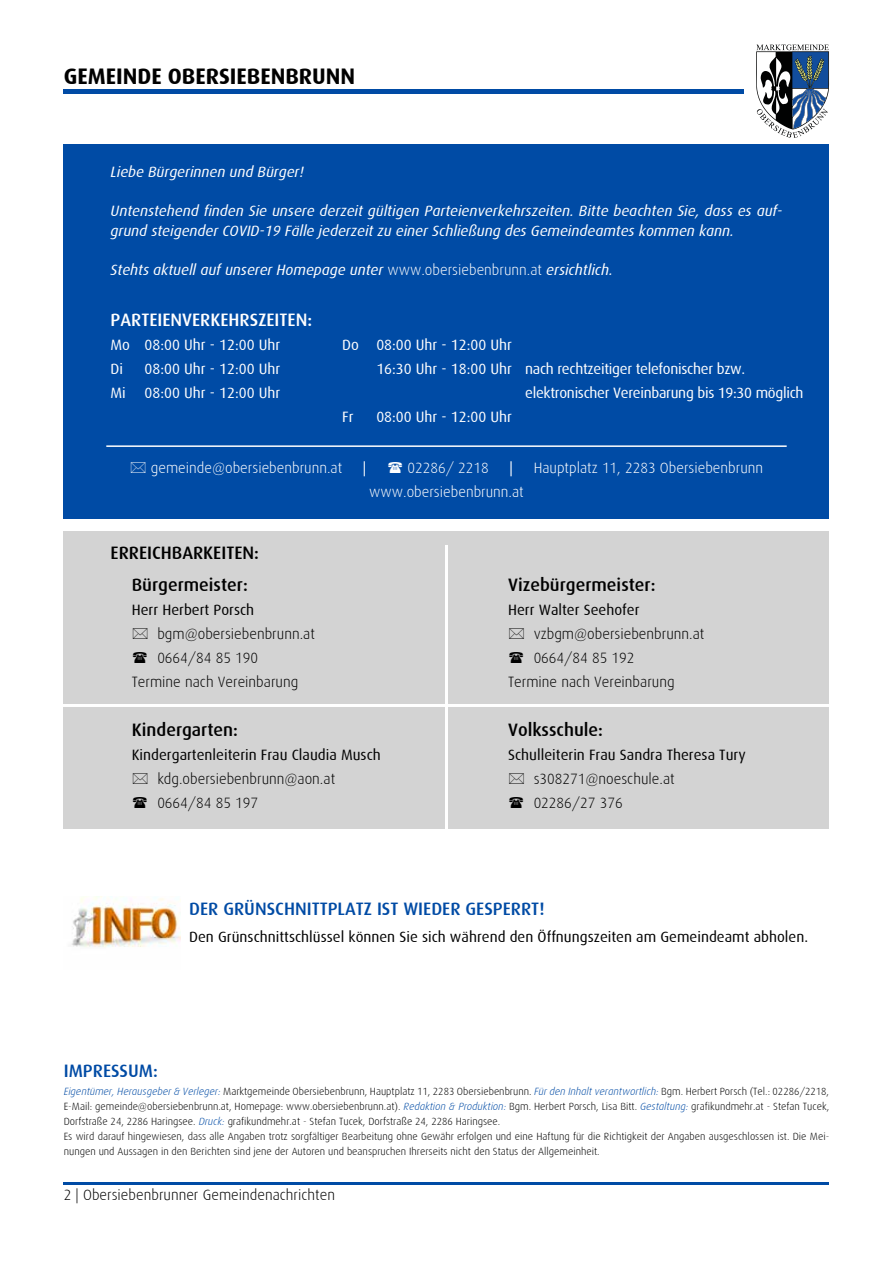
<style>
.page{position:relative;width:893px;height:1263px;background:#fff}
.page>*{position:absolute;margin:0;border:0;box-sizing:border-box;transform-origin:0 0}
.t1{font:700 22.5px "Dax";color:#000}
.t2{font:500 18px "Dax";color:#000}
.t3{font:500 18px "Dax";color:#004ba5}
.t4{font:500 18px "Dax";color:#fff}
.t5{font:italic 15px/19.5px "Dax";color:#fff}
.t6{font:300 15px/24px "Dax";color:#000}
.t7{font:15px "Dax";color:#000}
.t8{font:15px "Dax";letter-spacing:-.02em;color:#fff}
.t9{font:15px/24px "Dax";color:#fff}
.t10{font:300 15px "Dax";color:#fff}
.t11{font:300 10.5px/15px "Dax";color:#000}
.s1{font-weight:300;font-style:normal}
.s2{font-style:italic;color:#004ba5}
</style>
<div class="page">
<div style="left:64px;top:145px;width:765px;height:374px;background:#004ba5"></div>
<div style="left:64px;top:531px;width:765px;height:298px;background:#d3d3d3"></div>
<div style="left:64px;top:89px;width:680px;height:5px;background:#004ba5"></div>
<svg style="left:756px;top:45px;width:73px;height:93px"></svg>
<hr style="left:64px;top:1182px;width:765px;height:2px;background:#004ba5">
<hr style="left:106px;top:445px;width:681px;height:2px;background:#fff">
<hr style="left:445px;top:545px;width:3px;height:300px;background:#fff">
<hr style="left:56px;top:704px;width:798px;height:3px;background:#fff">
<img style="left:71px;top:896px;width:110px;height:52px">
<h1 class="t1" style="left:64px;top:64px;width:293px">GEMEINDE OBERSIEBENBRUNN</h1>
<h3 class="t5" style="left:111px;top:163px;width:195px">Liebe Bürgerinnen und Bürger!</h3>
<h3 class="t5" style="left:111px;top:202px;width:673px">Untenstehend finden Sie unsere derzeit gültigen Parteienverkehrszeiten. Bitte beachten Sie, dass es auf&shy;grund steigender COVID-19 Fälle jederzeit zu einer Schließung des Gemeindeamtes kommen kann.</h3>
<h3 class="t5" style="left:111px;top:260px;width:504px">Stehts aktuell auf unserer Homepage unter <span class="s1">www.obersiebenbrunn.at</span> ersichtlich.</h3>
<h2 class="t4" style="left:111px;top:309px;width:203px">PARTEIENVERKEHRSZEITEN:</h2>
<h3 class="t9" style="left:111px;top:333px;width:171px">Mo 08:00 Uhr - 12:00 Uhr<br>Di</h3>
<h3 class="t9" style="left:111px;top:357px;width:171px;text-align:right">08:00 Uhr - 12:00 Uhr<br>Mi 08:00 Uhr - 12:00 Uhr</h3>
<h3 class="t9" style="left:342px;top:333px;width:171px">Do 08:00 Uhr - 12:00 Uhr</h3>
<h3 class="t8" style="left:376px;top:360px;width:370px">16:30 Uhr - 18:00 Uhr nach rechtzeitiger telefonischer bzw.</h3>
<h3 class="t8" style="left:525px;top:384px;width:280px">elektronischer Vereinbarung bis 19:30 möglich</h3>
<h3 class="t8" style="left:342px;top:408px;width:13px">Fr</h3>
<h3 class="t9" style="left:376px;top:405px;width:137px">08:00 Uhr - 12:00 Uhr</h3>
<h3 class="t10" style="left:151px;top:459px;width:193px">gemeinde@obersiebenbrunn.at</h3>
<h3 class="t8" style="left:363px;top:459px;width:5px">|</h3>
<h3 class="t10" style="left:407px;top:459px;width:83px">02286/ 2218</h3>
<h3 class="t8" style="left:510px;top:459px;width:5px">|</h3>
<h3 class="t10" style="left:534px;top:459px;width:231px">Hauptplatz 11, 2283 Obersiebenbrunn</h3>
<h3 class="t10" style="left:369px;top:483px;width:156px">www.obersiebenbrunn.at</h3>
<h2 class="t2" style="left:111px;top:543px;width:150px">ERREICHBARKEITEN:</h2>
<h2 class="t2" style="left:132px;top:574px;width:118px">Bürgermeister:</h2>
<h3 class="t7" style="left:132px;top:601px;width:124px">Herr Herbert Porsch</h3>
<h3 class="t6" style="left:157px;top:622px;width:159px">bgm@obersiebenbrunn.at</h3>
<h3 class="t6" style="left:157px;top:646px;width:102px">0664/84 85 190</h3>
<h3 class="t6" style="left:132px;top:670px;width:168px">Termine nach Vereinbarung</h3>
<h2 class="t2" style="left:132px;top:719px;width:108px">Kindergarten:</h2>
<h3 class="t7" style="left:132px;top:746px;width:251px">Kindergartenleiterin Frau Claudia Musch</h3>
<h3 class="t6" style="left:157px;top:767px;width:179px">kdg.obersiebenbrunn@aon.at<br>0664/84 85 197</h3>
<h2 class="t2" style="left:508px;top:574px;width:149px">Vizebürgermeister:</h2>
<h3 class="t7" style="left:508px;top:601px;width:133px">Herr Walter Seehofer</h3>
<h3 class="t6" style="left:534px;top:622px;width:172px">vzbgm@obersiebenbrunn.at</h3>
<h3 class="t6" style="left:534px;top:646px;width:102px">0664/84 85 192</h3>
<h3 class="t6" style="left:508px;top:670px;width:168px">Termine nach Vereinbarung</h3>
<h2 class="t2" style="left:508px;top:719px;width:96px">Volksschule:</h2>
<h3 class="t7" style="left:508px;top:746px;width:239px">Schulleiterin Frau Sandra Theresa Tury</h3>
<h3 class="t6" style="left:534px;top:767px;width:142px">s308271@noeschule.at<br>02286/27 376</h3>
<h2 class="t3" style="left:189px;top:899px;width:357px">DER GRÜNSCHNITTPLATZ IST WIEDER GESPERRT!</h2>
<h3 class="t7" style="left:189px;top:929px;width:620px">Den Grünschnittschlüssel können Sie sich während den Öffnungszeiten am Gemeindeamt abholen.</h3>
<h2 class="t3" style="left:64px;top:1061px;width:96px">IMPRESSUM:</h2>
<p class="t11" style="left:64px;top:1084px;width:767px"><span class="s2">Eigentümer, Herausgeber &amp; Verleger:</span> Marktgemeinde Obersiebenbrunn, Hauptplatz 11, 2283 Obersiebenbrunn. <span class="s2">Für den Inhalt verantwortlich:</span> Bgm. Herbert Porsch (Tel.: 02286/2218, E-Mail: gemeinde@obersiebenbrunn.at, Homepage: www.obersiebenbrunn.at). <span class="s2">Redaktion &amp; Produktion:</span> Bgm. Herbert Porsch, Lisa Bitt. <span class="s2">Gestaltung:</span> grafikundmehr.at - Stefan Tucek, Dorfstraße 24, 2286 Haringsee. <span class="s2">Druck:</span> grafikundmehr.at - Stefan Tucek, Dorfstraße 24, 2286 Haringsee.<br>Es wird darauf hingewiesen, dass alle Angaben trotz sorgfältiger Bearbeitung ohne Gewähr erfolgen und eine Haftung für die Richtigkeit der Angaben ausgeschlossen ist. Die Mei&shy;nungen und Aussagen in den Berichten sind jene der Autoren und beanspruchen Ihrerseits nicht den Status der Allgemeinheit.</p>
<h3 class="t6" style="left:64px;top:1182px;width:273px">2 | Obersiebenbrunner Gemeindenachrichten</h3>
</div>
